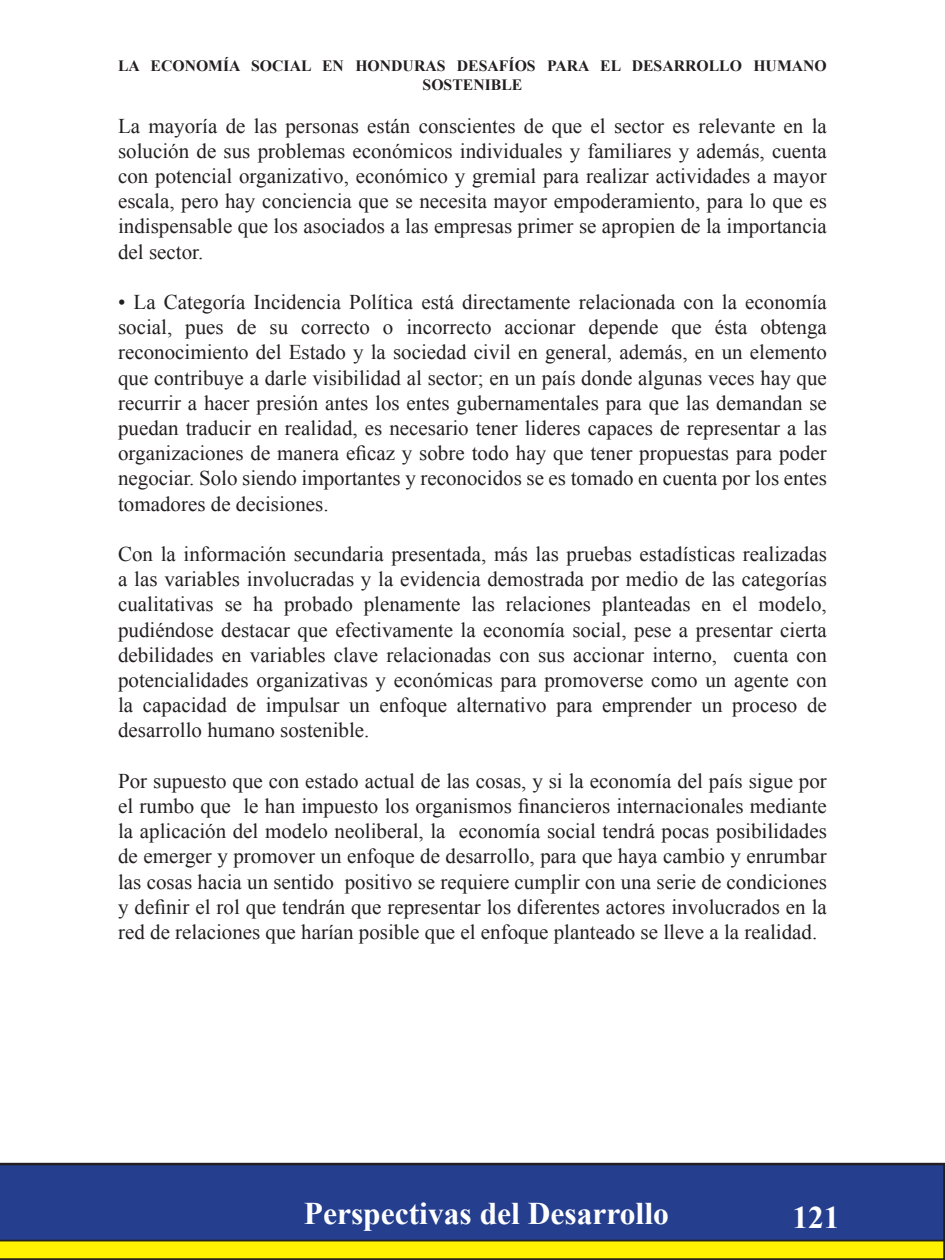
<style>
.page{position:relative;width:945px;height:1260px;background:#fff}
.page>*{position:absolute;margin:0;border:0;box-sizing:border-box;transform-origin:0 0}
.t1{font:700 31.5px "Times New Roman";color:#fff}
.t2{font:21px/25.2px "Times New Roman";color:#231f20;text-align:justify}
.t3{font:700 15.75px/18.9px "Times New Roman";color:#231f20;text-align:center}
</style>
<div class="page">
<svg style="left:0;top:1163px;width:945px;height:97px;background:#dbce05"></svg>
<div style="left:0;top:1164px;width:945px;height:77px;background:#253f8e"></div>
<p class="t3" style="left:118px;top:56px;width:710px">LA ECONOMÍA SOCIAL EN HONDURAS DESAFÍOS PARA EL DESARROLLO HUMANO<br>SOSTENIBLE</p>
<p class="t2" style="left:118px;top:113px;width:710px">La mayoría de las personas están conscientes de que el sector es relevante en la solución de sus problemas económicos individuales y familiares y además, cuenta con potencial organizativo, económico y gremial para realizar actividades a mayor escala, pero hay conciencia que se necesita mayor empoderamiento, para lo que es indispensable que los asociados a las empresas primer se apropien de la importancia del sector.</p>
<p class="t2" style="left:118px;top:289px;width:710px">• La Categoría Incidencia Política está directamente relacionada con la economía social, pues de su correcto o incorrecto accionar depende que ésta obtenga reconocimiento del Estado y la sociedad civil en general, además, en un elemento que contribuye a darle visibilidad al sector; en un país donde algunas veces hay que recurrir a hacer presión antes los entes gubernamentales para que las demandan se puedan traducir en realidad, es necesario tener lideres capaces de representar a las organizaciones de manera eficaz y sobre todo hay que tener propuestas para poder negociar. Solo siendo importantes y reconocidos se es tomado en cuenta por los entes tomadores de decisiones.</p>
<p class="t2" style="left:118px;top:541px;width:710px">Con la información secundaria presentada, más las pruebas estadísticas realizadas a las variables involucradas y la evidencia demostrada por medio de las categorías cualitativas se ha probado plenamente las relaciones planteadas en el modelo, pudiéndose destacar que efectivamente la economía social, pese a presentar cierta debilidades en variables clave relacionadas con sus accionar interno, cuenta con potencialidades organizativas y económicas para promoverse como un agente con la capacidad de impulsar un enfoque alternativo para emprender un proceso de desarrollo humano sostenible.</p>
<p class="t2" style="left:118px;top:768px;width:710px">Por supuesto que con estado actual de las cosas, y si la economía del país sigue por el rumbo que le han impuesto los organismos financieros internacionales mediante la aplicación del modelo neoliberal, la economía social tendrá pocas posibilidades de emerger y promover un enfoque de desarrollo, para que haya cambio y enrumbar las cosas hacia un sentido positivo se requiere cumplir con una serie de condiciones y definir el rol que tendrán que representar los diferentes actores involucrados en la red de relaciones que harían posible que el enfoque planteado se lleve a la realidad.</p>
<h1 class="t1" style="left:304px;top:1192px;width:367px">Perspectivas del Desarrollo</h1>
<h1 class="t1" style="left:792px;top:1195px;width:49px">121</h1>
</div>
